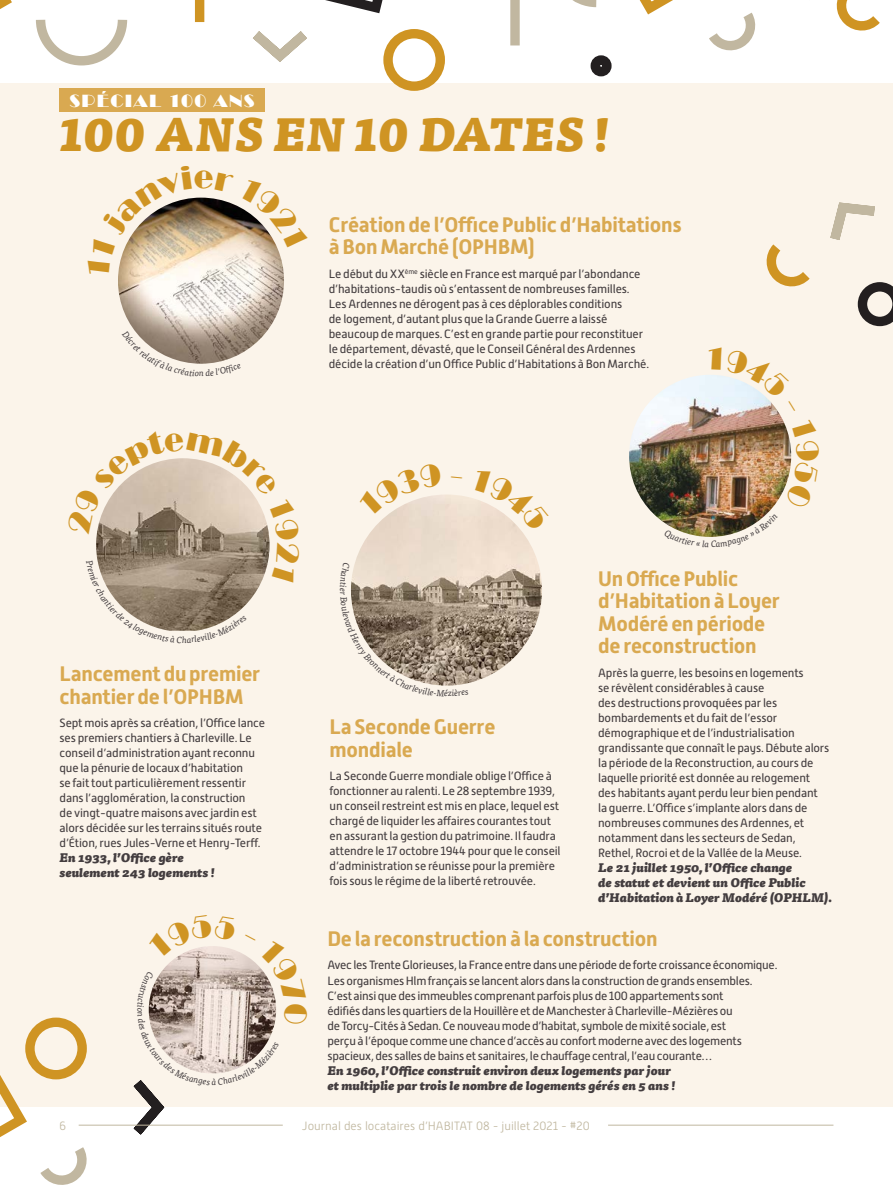
<style>
.page{position:relative;width:893px;height:1191px;background:#fff}
.page>*{position:absolute;margin:0;border:0;box-sizing:border-box;transform-origin:0 0}
.t1{font:italic 900 45px "Tisa OT";letter-spacing:.005em;color:#cf9423}
.t2{font:700 21px/22.5px "Alwyn New";letter-spacing:-.01em;color:#d9a951}
.t3{font:18.3px "Broadway";letter-spacing:.075em;color:#fff}
.t4{font:12px/15px "Alwyn New";letter-spacing:-.01em;color:#433d3f}
.t5{font:italic 900 12px/15px "Tisa OT";color:#433d3f}
.t6{font:300 12px "Alwyn New";color:#c0b79f}
</style>
<div class="page">
<div style="left:0;top:84px;width:893px;height:1023px;background:#fbf4ea"></div>
<svg style="left:839px;top:0;width:41px;height:31px"></svg>
<svg style="left:0;top:0;width:833px;height:92px"></svg>
<svg style="left:769px;top:202px;width:124px;height:124px"></svg>
<div style="left:60px;top:88px;width:205px;height:24px;background:#d9a951"></div>
<hr style="left:608px;top:1124px;width:225px;height:1px;background:#c0b79f">
<img style="left:118px;top:198px;width:166px;height:166px;border-radius:83px">
<img style="left:351px;top:494px;width:191px;height:191px;border-radius:96px">
<img style="left:629px;top:375px;width:162px;height:162px;border-radius:81px">
<img style="left:664px;top:514px;width:103px;height:23px">
<svg style="left:386px;top:494px;width:56px;height:22px"></svg>
<svg style="left:472px;top:498px;width:50px;height:34px"></svg>
<svg style="left:118px;top:197px;width:116px;height:79px"></svg>
<svg style="left:240px;top:207px;width:37px;height:40px"></svg>
<svg style="left:96px;top:458px;width:174px;height:173px"></svg>
<svg style="left:135px;top:331px;width:106px;height:33px"></svg>
<svg style="left:351px;top:562px;width:118px;height:124px"></svg>
<svg style="left:708px;top:375px;width:70px;height:36px"></svg>
<svg style="left:785px;top:425px;width:7px;height:62px"></svg>
<svg style="left:0;top:946px;width:283px;height:239px"></svg>
<h3 class="t3" style="left:69px;top:90px;width:187px">SPÉCIAL 100 ANS</h3>
<h1 class="t1" style="left:60px;top:104px;width:551px">100 ANS EN 10 DATES !</h1>
<h2 class="t2" style="left:329px;top:213px;width:354px">Création de l’Office Public d’Habitations à Bon Marché (OPHBM)</h2>
<p class="t4" style="left:329px;top:266px;width:322px">Le début du XX<sup>ème</sup> siècle en France est marqué par l’abondance d’habitations-taudis où s’entassent de nombreuses familles.<br>Les Ardennes ne dérogent pas à ces déplorables conditions<br>de logement, d’autant plus que la Grande Guerre a laissé beaucoup de marques. C’est en grande partie pour reconstituer le département, dévasté, que le Conseil Général des Ardennes décide la création d’un Office Public d’Habitations à Bon Marché.</p>
<h2 class="t2" style="left:60px;top:662px;width:202px">Lancement du premier chantier de l’OPHBM</h2>
<p class="t4" style="left:60px;top:715px;width:207px">Sept mois après sa création, l’Office lance ses premiers chantiers à Charleville. Le conseil d’administration ayant reconnu que la pénurie de locaux d’habitation<br>se fait tout particulièrement ressentir dans l’agglomération, la construction<br>de vingt-quatre maisons avec jardin est alors décidée sur les terrains situés route d’Étion, rues Jules-Verne et Henry-Terff.</p>
<p class="t5" style="left:60px;top:850px;width:157px">En 1933, l’Office gère seulement 243 logements !</p>
<h2 class="t2" style="left:598px;top:567px;width:183px">Un Office Public d’Habitation à Loyer<br>Modéré en période de reconstruction</h2>
<p class="t4" style="left:598px;top:665px;width:233px">Après la guerre, les besoins en logements<br>se révèlent considérables à cause<br>des destructions provoquées par les bombardements et du fait de l’essor démographique et de l’industrialisation grandissante que connaît le pays. Débute alors la période de la Reconstruction, au cours de laquelle priorité est donnée au relogement des habitants ayant perdu leur bien pendant la guerre. L’Office s’implante alors dans de nombreuses communes des Ardennes, et notamment dans les secteurs de Sedan, Rethel, Rocroi et de la Vallée de la Meuse.</p>
<p class="t5" style="left:598px;top:860px;width:235px">Le 21 juillet 1950, l’Office change<br>de statut et devient un Office Public d’Habitation à Loyer Modéré (OPHLM).</p>
<h2 class="t2" style="left:327px;top:927px;width:332px">De la reconstruction à la construction</h2>
<p class="t4" style="left:327px;top:958px;width:451px">Avec les Trente Glorieuses, la France entre dans une période de forte croissance économique.<br>Les organismes Hlm français se lancent alors dans la construction de grands ensembles.<br>C’est ainsi que des immeubles comprenant parfois plus de 100 appartements sont<br>édifiés dans les quartiers de la Houillère et de Manchester à Charleville-Mézières ou<br>de Torcy-Cités à Sedan. Ce nouveau mode d’habitat, symbole de mixité sociale, est<br>perçu à l’époque comme une chance d’accès au confort moderne avec des logements spacieux, des salles de bains et sanitaires, le chauffage central, l’eau courante…</p>
<p class="t5" style="left:327px;top:1063px;width:349px">En 1960, l’Office construit environ deux logements par jour et multiplie par trois le nombre de logements gérés en 5 ans !</p>
<h2 class="t2" style="left:330px;top:715px;width:167px;line-height:23.1px">La Seconde Guerre mondiale</h2>
<p class="t4" style="left:330px;top:769px;width:233px">La Seconde Guerre mondiale oblige l’Office à fonctionner au ralenti. Le 28 septembre 1939, un conseil restreint est mis en place, lequel est chargé de liquider les affaires courantes tout en assurant la gestion du patrimoine. Il faudra attendre le 17 octobre 1944 pour que le conseil d’administration se réunisse pour la première fois sous le régime de la liberté retrouvée.</p>
<p class="t6" style="left:60px;top:1118px;width:8px">6</p>
<p class="t6" style="left:302px;top:1119px;width:289px">Journal des locataires d’HABITAT 08 - juillet 2021 - #20</p>
</div>
